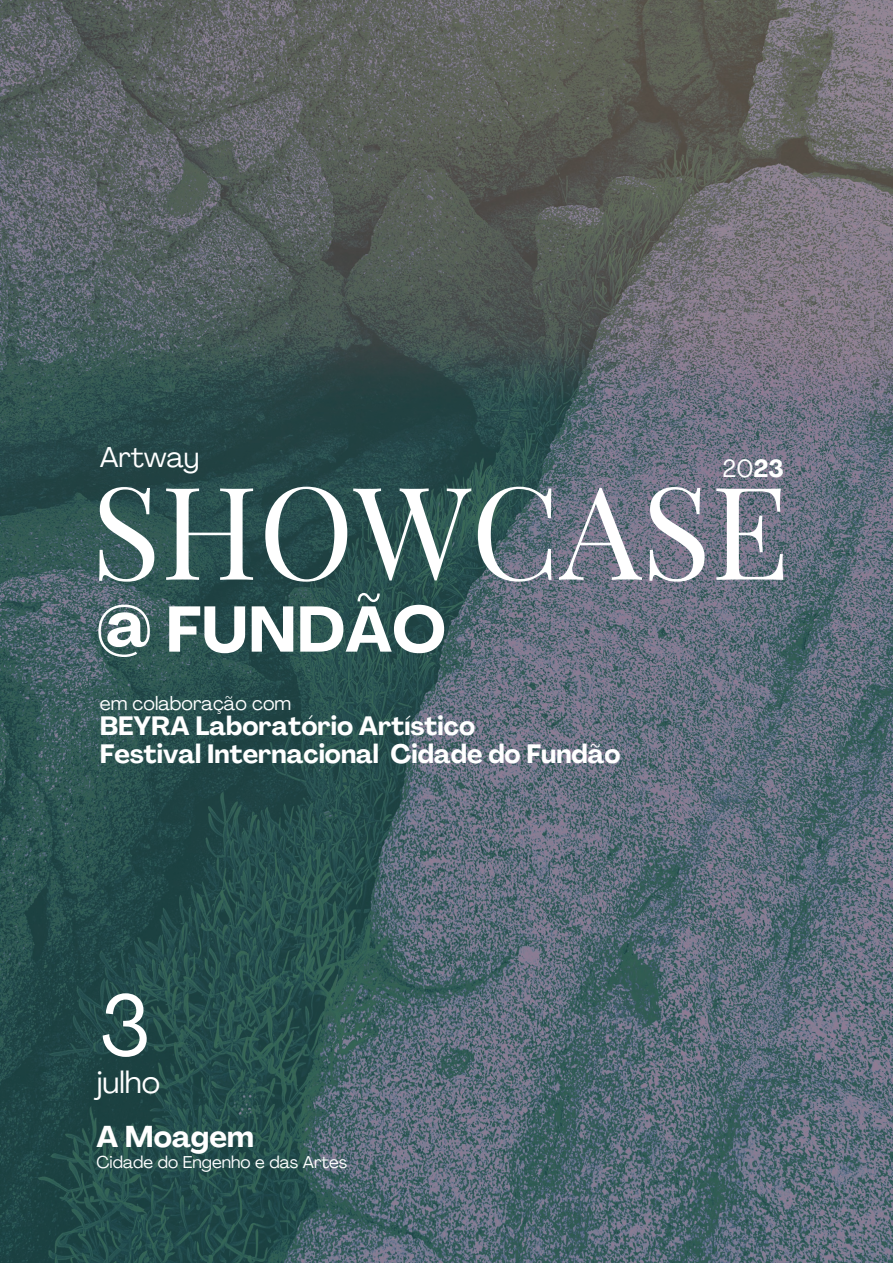
<style>
.page{position:relative;width:893px;height:1263px;background:#fff}
.page>*{position:absolute;margin:0;border:0;box-sizing:border-box;transform-origin:0 0}
.t1{font:129.07px "Playfair Display";color:#fff}
.t2{font:85.2px "Agrandir";color:#fff}
.t3{font:700 63.6px "Agrandir";color:#fff}
.t4{font:30.6px "Agrandir";color:#fff}
.t5{font:700 29.7px "Agrandir";color:#fff}
.t6{font:28.28px "Agrandir";color:#fff}
.t7{font:700 26.17px "Agrandir";color:#fff}
.t8{font:24.45px "Agrandir";color:#fff}
.t9{font:19.12px "Agrandir";color:#fff}
.t10{font:16.88px "Agrandir";color:#fff}
.s1{font-weight:700}
</style>
<div class="page">
<img style="left:0;top:0;width:893px;height:1263px">
<p class="t6" style="left:100px;top:446px;width:101px">Artway</p>
<p class="t8" style="left:722px;top:458px;width:63px">20<span class="s1">23</span></p>
<p class="t1" style="left:91px;top:440px;width:700px">SHOWCASE</p>
<p class="t3" style="left:96px;top:598px;width:57px">@</p>
<p class="t3" style="left:166px;top:604px;width:282px">FUNDÃO</p>
<p class="t9" style="left:100px;top:695px;width:193px">em colaboração com</p>
<p class="t7" style="left:100px;top:715px;width:377px">BEYRA Laboratório Artístico</p>
<p class="t7" style="left:100px;top:743px;width:522px">Festival Internacional Cidade do Fundão</p>
<p class="t2" style="left:99px;top:991px;width:52px">3</p>
<p class="t4" style="left:97px;top:1069px;width:65px">julho</p>
<p class="t5" style="left:96px;top:1124px;width:159px">A Moagem</p>
<p class="t10" style="left:96px;top:1155px;width:252px">Cidade do Engenho e das Artes</p>
</div>
